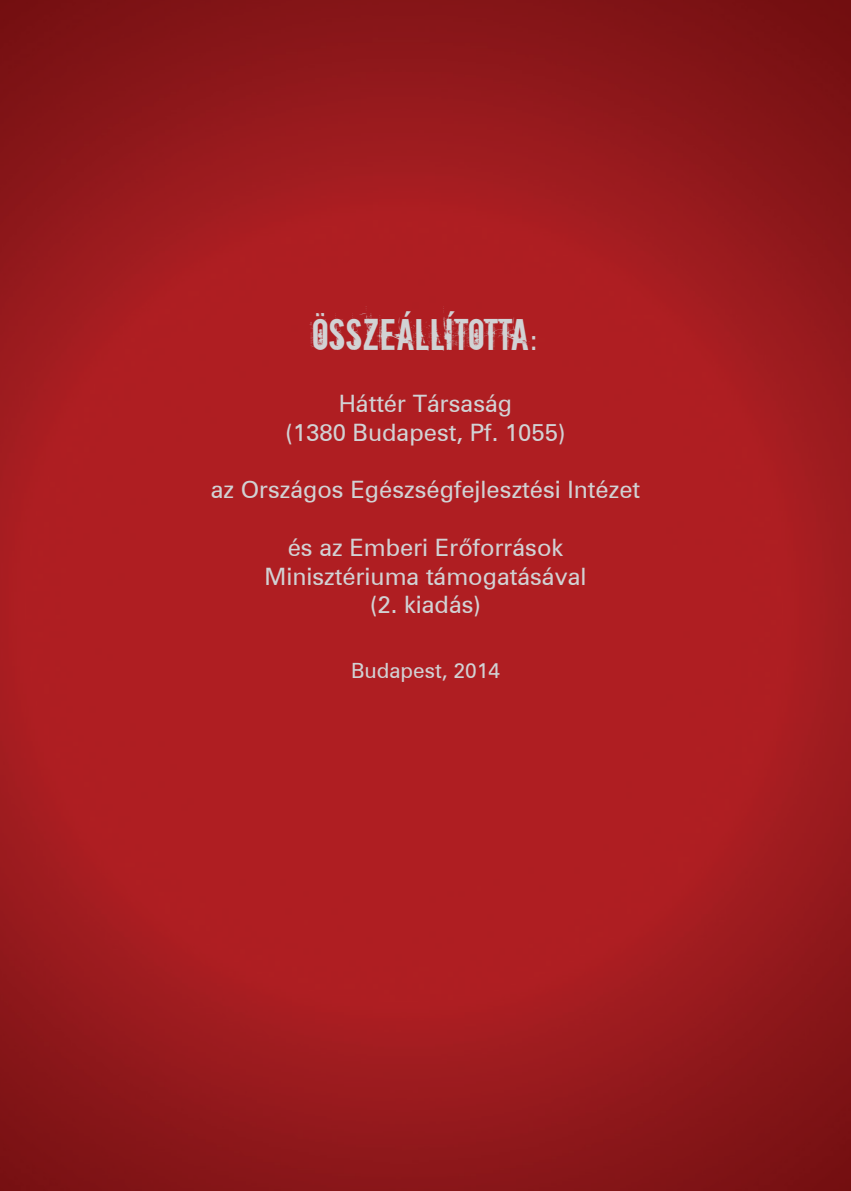
<style>
.page{position:relative;width:851px;height:1191px;background:#fff}
.page>*{position:absolute;margin:0;border:0;box-sizing:border-box;transform-origin:0 0}
.t1{font:42px "Downcome";color:#d1d2d4}
.t2{font:24px "Zurich PFL Normal";color:#d1d2d4}
.t3{font:21px "Zurich PFL Normal";color:#d1d2d4}
.s1{font-family:"Zurich PFL Normal";font-size:27px}
</style>
<div class="page">
<img style="left:0;top:0;width:850px;height:1191px">
<p class="t1" style="left:312px;top:306px;width:228px">ÖSSZEÁLLÍTOTTA<span class="s1">:</span></p>
<p class="t2" style="left:339px;top:386px;width:175px">Háttér Társaság</p>
<p class="t2" style="left:285px;top:415px;width:282px">(1380 Budapest, Pf. 1055)</p>
<p class="t2" style="left:211px;top:472px;width:431px">az Országos Egészségfejlesztési Intézet</p>
<p class="t2" style="left:288px;top:530px;width:277px">és az Emberi Erőforrások</p>
<p class="t2" style="left:264px;top:559px;width:323px">Minisztériuma támogatásával</p>
<p class="t2" style="left:370px;top:588px;width:113px">(2. kiadás)</p>
<p class="t3" style="left:351px;top:656px;width:150px">Budapest, 2014</p>
</div>
